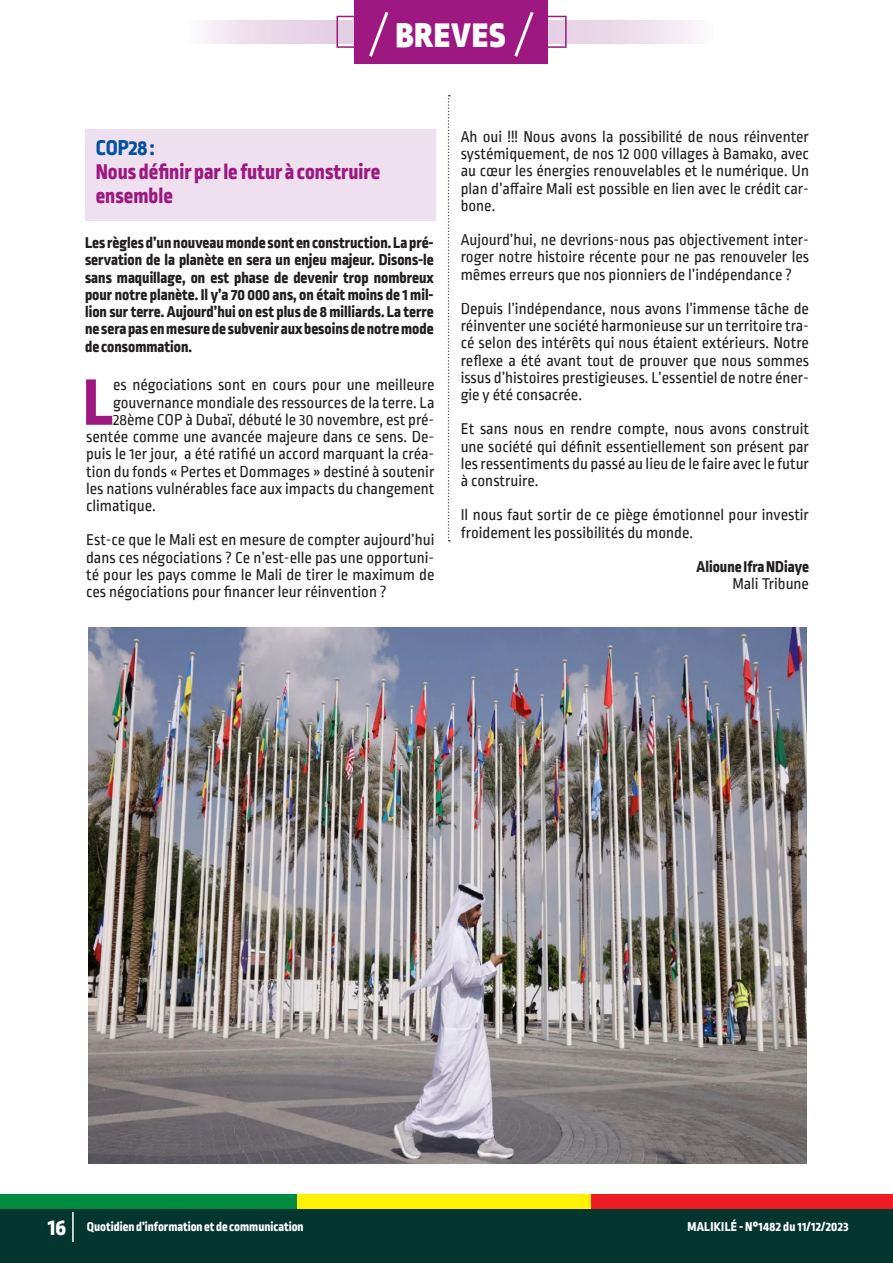
<style>
.page{position:relative;width:893px;height:1263px;background:#fff}
.page>*{position:absolute;margin:0;border:0;box-sizing:border-box;transform-origin:0 0}
.t1{font:800 69.15px "Ropa Sans Pro";color:#9e1881}
.t2{font:900 36px "Ropa Sans Pro";letter-spacing:.03em;color:#fff}
.t3{font:800 24px "Ropa Sans Pro";color:#fff}
.t4{font:800 22.5px/24px "Ropa Sans Pro";color:#9e1881}
.t5{font:800 22.5px "Ropa Sans Pro";color:#0052a1}
.t6{font:16.5px/17.2px "Ropa Sans PTT";color:#231f20;text-align:justify}
.t7{font:800 16.5px/17.2px "Ropa Sans Pro";color:#231f20;text-align:justify}
.t8{font:800 13.5px "Ropa Sans Pro";color:#fff}
.t9{font:800 13.5px "Ropa Sans Pro";letter-spacing:.02em;color:#fff}
</style>
<div class="page">
<div style="left:0;top:1195px;width:297px;height:17px;background:#008b43"></div>
<div style="left:297px;top:1195px;width:297px;height:17px;background:#fff101"></div>
<div style="left:592px;top:1195px;width:301px;height:17px;background:#ee1d23"></div>
<div style="left:0;top:1209px;width:893px;height:54px;background:#05352f"></div>
<hr style="left:72px;top:1212px;width:2px;height:30px;background:#fff">
<svg style="left:203px;top:21px;width:493px;height:23px;background:#ebdcea"></svg>
<div style="left:336px;top:16px;width:231px;height:32px;border:2px solid #9e1881"></div>
<div style="left:354px;top:0;width:194px;height:64px;background:#9e1881"></div>
<svg style="left:369px;top:11px;width:20px;height:46px"></svg>
<svg style="left:514px;top:12px;width:20px;height:45px"></svg>
<div style="left:85px;top:129px;width:351px;height:91px;background:#eee0ee"></div>
<img style="left:88px;top:627px;width:719px;height:536px">
<svg style="left:448px;top:95px;width:1px;height:446px"></svg>
<p class="t2" style="left:396px;top:13px;width:111px">BREVES</p>
<p class="t5" style="left:96px;top:135px;width:61px">COP28 :</p>
<p class="t4" style="left:96px;top:161px;width:286px">Nous définir par le futur à construire ensemble</p>
<p class="t7" style="left:85px;top:235px;width:350px">Les règles d’un nouveau monde sont en construction. La pré&shy;servation de la planète en sera un enjeu majeur. Disons-le sans maquillage, on est phase de devenir trop nombreux pour notre planète. Il y’a 70 000 ans, on était moins de 1 mil&shy;lion sur terre. Aujourd’hui on est plus de 8 milliards. La terre ne sera pas en mesure de subvenir aux besoins de notre mode de consommation.</p>
<p class="t1" style="left:83px;top:362px;width:32px">L</p>
<p class="t6" style="left:113px;top:377px;width:323px">es négociations sont en cours pour une meilleure</p>
<p class="t6" style="left:113px;top:394px;width:323px">gouvernance mondiale des ressources de la terre. La</p>
<p class="t6" style="left:113px;top:412px;width:323px">28ème COP à Dubaï, débuté le 30 novembre, est pré-</p>
<p class="t6" style="left:86px;top:429px;width:350px">sentée comme une avancée majeure dans ce sens. De-</p>
<p class="t6" style="left:86px;top:446px;width:350px">puis le 1er jour, a été ratifié un accord marquant la créa-</p>
<p class="t6" style="left:86px;top:463px;width:350px">tion du fonds « Pertes et Dommages » destiné à soutenir</p>
<p class="t6" style="left:86px;top:481px;width:350px">les nations vulnérables face aux impacts du changement</p>
<p class="t6" style="left:86px;top:498px;width:71px">climatique.</p>
<p class="t6" style="left:86px;top:532px;width:350px">Est-ce que le Mali est en mesure de compter aujourd’hui dans ces négociations ? Ce n’est-elle pas une opportuni&shy;té pour les pays comme le Mali de tirer le maximum de ces négociations pour financer leur réinvention ?</p>
<p class="t6" style="left:461px;top:129px;width:350px">Ah oui !!! Nous avons la possibilité de nous réinventer systémiquement, de nos 12 000 villages à Bamako, avec au cœur les énergies renouvelables et le numérique. Un plan d’affaire Mali est possible en lien avec le crédit car&shy;bone.</p>
<p class="t6" style="left:461px;top:232px;width:350px">Aujourd’hui, ne devrions-nous pas objectivement inter&shy;roger notre histoire récente pour ne pas renouveler les mêmes erreurs que nos pionniers de l’indépendance ?</p>
<p class="t6" style="left:461px;top:301px;width:350px">Depuis l’indépendance, nous avons l’immense tâche de réinventer une société harmonieuse sur un territoire tra&shy;cé selon des intérêts qui nous étaient extérieurs. Notre reflexe a été avant tout de prouver que nous sommes issus d’histoires prestigieuses. L’essentiel de notre éner&shy;gie y été consacrée.</p>
<p class="t6" style="left:461px;top:421px;width:350px">Et sans nous en rendre compte, nous avons construit une société qui définit essentiellement son présent par les ressentiments du passé au lieu de le faire avec le futur à construire.</p>
<p class="t6" style="left:461px;top:507px;width:350px">Il nous faut sortir de ce piège émotionnel pour investir froidement les possibilités du monde.</p>
<p class="t7" style="left:697px;top:559px;width:114px">Alioune Ifra NDiaye</p>
<p class="t6" style="left:732px;top:576px;width:78px">Mali Tribune</p>
<h3 class="t3" style="left:48px;top:1213px;width:20px">16</h3>
<p class="t8" style="left:87px;top:1219px;width:218px">Quotidien d’information et de communication</p>
<p class="t9" style="left:687px;top:1219px;width:163px">MALIKILÉ - N°1482 du 11/12/2023</p>
</div>
